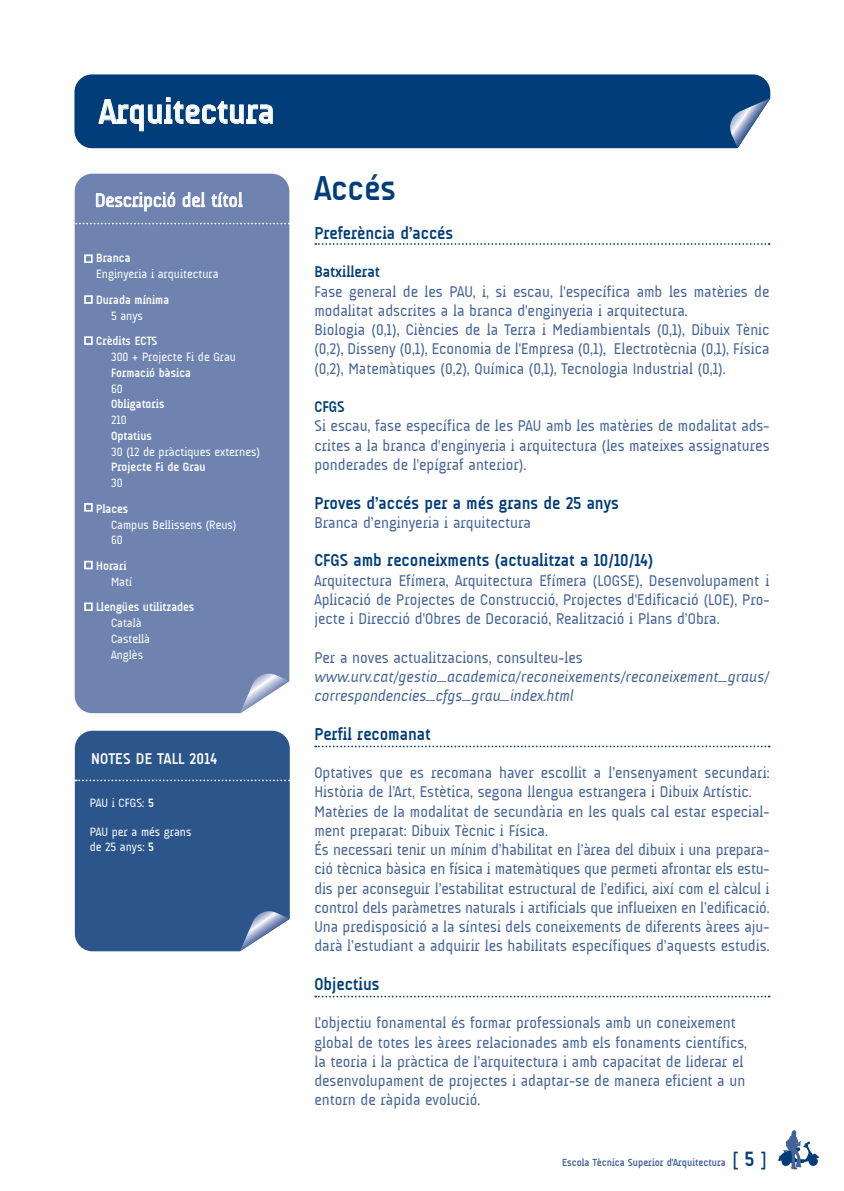
<style>
.page{position:relative;width:844px;height:1191px;background:#fff}
.page>*{position:absolute;margin:0;border:0;box-sizing:border-box;transform-origin:0 0}
.t1{font:700 35px "A Udimat";color:#fff}
.t2{font:700 35px "A Udimat";color:#003d79}
.t3{font:19.25px "A Udimat";color:#fff}
.t4{font:700 17.5px "A Udimat";color:#003d79}
.t5{font:15.75px/19.2px "A Udimat";color:#436397}
.t6{font:italic 15.75px/19.2px "A Udimat";letter-spacing:.005em;color:#436397}
.t7{font:700 15.75px "A Udimat";letter-spacing:.02em;color:#fff}
.t8{font:700 15.75px "A Udimat";color:#003d79}
.t9{font:12.25px/15.8px "A Udimat";color:#fff}
.t10{font:700 12.25px "A Udimat";color:#fff}
.t11{font:700 10.5px "A Udimat";color:#436397}
.s1{font-weight:700}
.s2{font-weight:400;font-size:21px;color:#003d79}
.s3{font-size:21px;color:#003d79}
</style>
<div class="page">
<div style="left:74px;top:74px;width:696px;height:74px;background:#003d79"></div>
<svg style="left:727px;top:98px;width:43px;height:50px"></svg>
<div style="left:75px;top:174px;width:214px;height:539px;background:#6e83af"></div>
<svg style="left:240px;top:671px;width:49px;height:42px"></svg>
<svg style="left:74px;top:223px;width:215px;height:1px"></svg>
<svg style="left:778px;top:1130px;width:40px;height:40px"></svg>
<div style="left:75px;top:730px;width:215px;height:221px;background:#2c558c"></div>
<svg style="left:76px;top:779px;width:214px;height:2px"></svg>
<svg style="left:240px;top:908px;width:50px;height:43px"></svg>
<svg style="left:315px;top:243px;width:454px;height:2px"></svg>
<svg style="left:315px;top:745px;width:454px;height:2px"></svg>
<svg style="left:315px;top:995px;width:454px;height:2px"></svg>
<svg style="left:98px;top:97px;width:175px;height:35px;background:#295c8e"></svg>
<svg style="left:95px;top:192px;width:81px;height:20px;background:#97a6c6"></svg>
<svg style="left:182px;top:192px;width:23px;height:15px"></svg>
<svg style="left:211px;top:192px;width:32px;height:15px"></svg>
<div style="left:84px;top:254px;width:9px;height:9px;border:2px solid #fff"></div>
<div style="left:84px;top:295px;width:9px;height:9px;border:2px solid #fff"></div>
<div style="left:84px;top:336px;width:9px;height:9px;border:2px solid #fff"></div>
<div style="left:84px;top:503px;width:9px;height:8px;border:2px solid #fff"></div>
<div style="left:84px;top:561px;width:9px;height:8px;border:2px solid #fff"></div>
<div style="left:84px;top:602px;width:9px;height:9px;border:2px solid #fff"></div>
<h1 class="t1" style="left:99px;top:92px;width:177px">Arquitectura</h1>
<p class="t3" style="left:95px;top:189px;width:149px">Descripció del títol</p>
<p class="t10" style="left:96px;top:251px;width:36px">Branca</p>
<p class="t9" style="left:96px;top:266px;width:124px">Enginyeria i arquitectura</p>
<p class="t10" style="left:96px;top:293px;width:74px">Durada mínima</p>
<p class="t9" style="left:111px;top:307px;width:33px">5 anys</p>
<p class="t10" style="left:96px;top:334px;width:63px">Crèdits ECTS</p>
<p class="t9" style="left:111px;top:349px;width:126px">300 + Projecte Fi de Grau</p>
<p class="t10" style="left:111px;top:366px;width:81px">Formació bàsica</p>
<p class="t9" style="left:111px;top:380px;width:13px">60</p>
<p class="t10" style="left:111px;top:397px;width:55px">Obligatoris</p>
<p class="t9" style="left:111px;top:412px;width:17px">210</p>
<p class="t10" style="left:111px;top:429px;width:42px">Optatius</p>
<p class="t9" style="left:111px;top:443px;width:150px">30 (12 de pràctiques externes)</p>
<p class="t10" style="left:111px;top:460px;width:96px">Projecte Fi de Grau</p>
<p class="t9" style="left:111px;top:475px;width:13px">30</p>
<p class="t10" style="left:96px;top:502px;width:34px">Places</p>
<p class="t9" style="left:111px;top:516px;width:127px">Campus Bellissens (Reus)<br>60</p>
<p class="t10" style="left:96px;top:559px;width:32px">Horari</p>
<p class="t9" style="left:111px;top:574px;width:23px">Matí</p>
<p class="t10" style="left:96px;top:600px;width:100px">Llengües utilitzades</p>
<p class="t9" style="left:111px;top:615px;width:40px">Català<br>Castellà<br>Anglès</p>
<p class="t7" style="left:91px;top:749px;width:128px">Notes de tall 2014</p>
<p class="t9" style="left:90px;top:794px;width:65px">PAU i CFGS: <span class="s1">5</span></p>
<p class="t9" style="left:90px;top:824px;width:103px;line-height:14.7px">PAU per a més grans de 25 anys: <span class="s1">5</span></p>
<h1 class="t2" style="left:314px;top:169px;width:83px">Accés</h1>
<p class="t4" style="left:314px;top:223px;width:140px">Preferència d’accés</p>
<p class="t8" style="left:314px;top:263px;width:67px">Batxillerat</p>
<p class="t5" style="left:314px;top:282px;width:456px">Fase general de les PAU, i, si escau, l'específica amb les matèries de modalitat adscrites a la branca d'enginyeria i arquitectura.<br>Biologia (0,1), Ciències de la Terra i Mediambientals (0,1), Dibuix Tènic (0,2), Disseny (0,1), Economia de l'Empresa (0,1), Electrotècnia (0,1), Física (0,2), Matemàtiques (0,2), Química (0,1), Tecnologia Industrial (0,1).</p>
<p class="t8" style="left:314px;top:398px;width:32px">CFGS</p>
<p class="t5" style="left:314px;top:416px;width:456px;text-align:justify">Si escau, fase específica de les PAU amb les matèries de modalitat ads&shy;crites a la branca d'enginyeria i arquitectura (les mateixes assignatures ponderades de l'epígraf anterior).</p>
<p class="t4" style="left:314px;top:493px;width:306px">Proves d’accés per a més grans de 25 anys</p>
<p class="t5" style="left:314px;top:513px;width:218px">Branca d’enginyeria i arquitectura</p>
<p class="t4" style="left:314px;top:550px;width:340px">CFGS amb reconeixments (actualitzat a 10/10/14)</p>
<p class="t5" style="left:314px;top:570px;width:456px;text-align:justify">Arquitectura Efímera, Arquitectura Efímera (LOGSE), Desenvolupament i Aplicació de Projectes de Construcció, Projectes d'Edificació (LOE), Pro&shy;jecte i Direcció d'Obres de Decoració, Realització i Plans d’Obra.</p>
<p class="t5" style="left:314px;top:647px;width:269px">Per a noves actualitzacions, consulteu-les</p>
<p class="t6" style="left:314px;top:667px;width:456px">www.urv.cat/gestio_academica/reconeixements/reconeixement_graus/ correspondencies_cfgs_grau_index.html</p>
<p class="t4" style="left:314px;top:724px;width:118px">Perfil recomanat</p>
<p class="t5" style="left:314px;top:763px;width:456px">Optatives que es recomana haver escollit a l’ensenyament secundari:<br>Història de l’Art, Estètica, segona llengua estrangera i Dibuix Artístic.<br>Matèries de la modalitat de secundària en les quals cal estar especial&shy;ment preparat: Dibuix Tècnic i Física.<br>És necessari tenir un mínim d’habilitat en l’àrea del dibuix i una prepara&shy;ció tècnica bàsica en física i matemàtiques que permeti afrontar els estu&shy;dis per aconseguir l’estabilitat estructural de l’edifici, així com el càlcul i control dels paràmetres naturals i artificials que influeixen en l’edificació.<br>Una predisposició a la síntesi dels coneixements de diferents àrees aju&shy;darà l’estudiant a adquirir les habilitats específiques d’aquests estudis.</p>
<p class="t4" style="left:314px;top:974px;width:67px">Objectius</p>
<p class="t5" style="left:314px;top:1013px;width:434px">L’objectiu fonamental és formar professionals amb un coneixement global de totes les àrees relacionades amb els fonaments científics, la teoria i la pràctica de l’arquitectura i amb capacitat de liderar el desenvolupament de projectes i adaptar-se de manera eficient a un entorn de ràpida evolució.</p>
<p class="t11" style="left:562px;top:1156px;width:206px">Escola Tècnica Superior d'Arquitectura <span class="s2">[</span> <span class="s3">5</span> <span class="s2">]</span></p>
</div>
